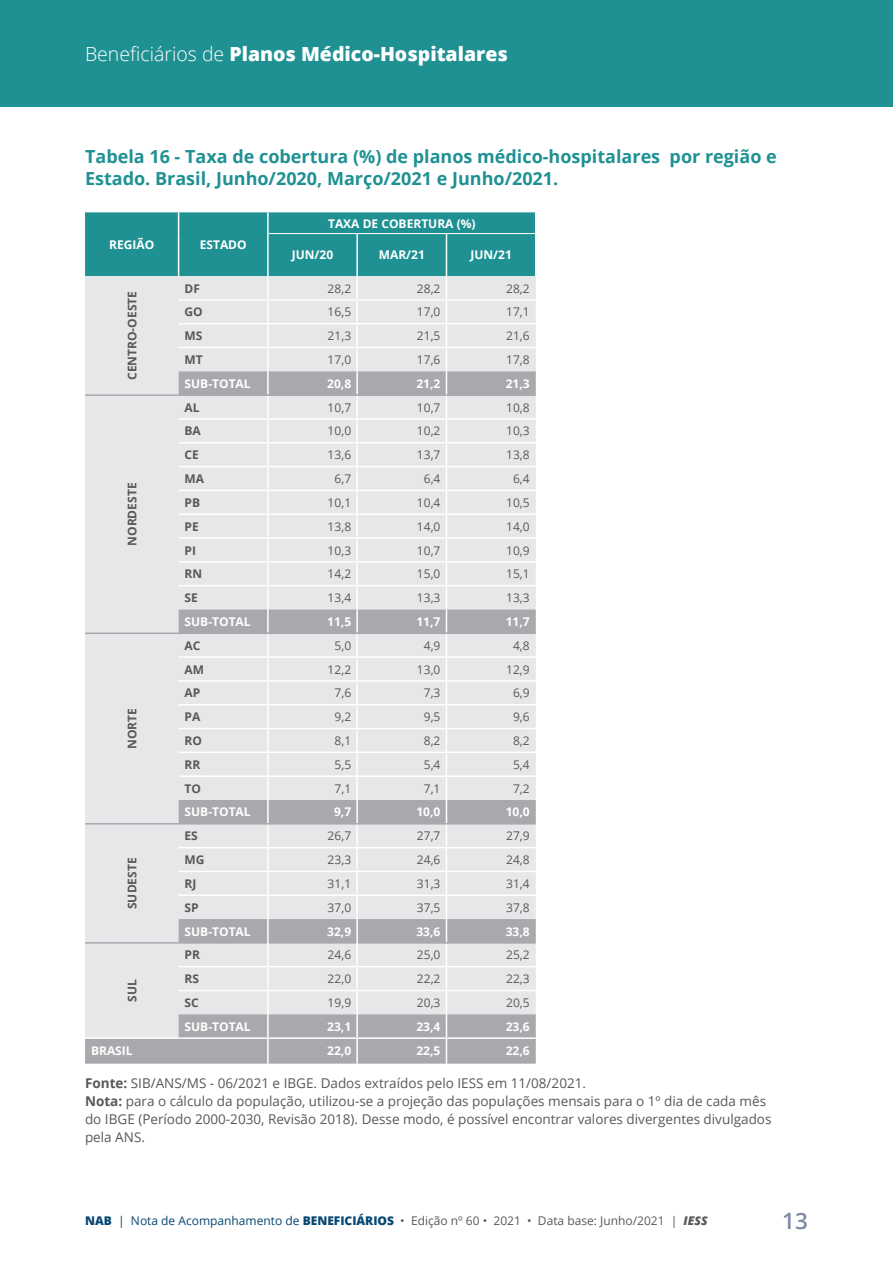
<style>
.page{position:relative;width:893px;height:1263px;background:#fff}
.page>*{position:absolute;margin:0;border:0;box-sizing:border-box;transform-origin:0 0}
.t1{font:600 22.5px "Open Sans";color:#7d89a7}
.t2{font:800 19.5px "Open Sans";color:#fff}
.t3{font:700 18px/22.5px "Open Sans";color:#1f9193}
.t4{font:13.5px/18px "Open Sans";color:#57585a}
.t5{font:12px "Open Sans";color:#57585a}
.t6{font:700 12px "Open Sans";color:#fff}
.t7{font:700 12px "Open Sans";color:#57585a}
.s1{font-weight:300}
.s2{font-weight:700}
.s3{font-weight:800;color:#064773}
.s4{color:#064773}
.s5{font-weight:800;font-style:italic}
</style>
<div class="page">
<div style="left:0;top:0;width:893px;height:106px;background:#1f9193"></div>
<svg style="left:85px;top:212px;width:451px;height:852px;background:#cfd8db"></svg>
<hr style="left:269px;top:233px;width:88px;height:1px;background:#fff">
<hr style="left:357px;top:233px;width:89px;height:1px;background:#fff">
<hr style="left:446px;top:233px;width:89px;height:1px;background:#fff">
<h2 class="t2" style="left:85px;top:39px;width:424px"><span class="s1">Beneficiários de</span> Planos Médico-Hospitalares</h2>
<h3 class="t3" style="left:85px;top:144px;width:693px">Tabela 16 - Taxa de cobertura (%) de planos médico-hospitalares por região e<br>Estado. Brasil, Junho/2020, Março/2021 e Junho/2021.</h3>
<p class="t6" style="left:109px;top:236px;width:45px">Região</p>
<p class="t6" style="left:200px;top:236px;width:16px">Estado</p>
<p class="t6" style="left:328px;top:215px;width:63px">taxade cobert</p>
<p class="t6" style="left:428px;top:215px;width:49px">ura (%)</p>
<p class="t6" style="left:292px;top:247px;width:43px">Jun/20</p>
<p class="t6" style="left:379px;top:247px;width:48px">Mar/21</p>
<p class="t6" style="left:470px;top:247px;width:43px">Jun/21</p>
<p class="t7" style="left:124px;top:380px;width:90px;rotate:-90deg">CENTRO-OESTE</p>
<p class="t7" style="left:124px;top:546px;width:65px;rotate:-90deg">N ORDESTE</p>
<p class="t7" style="left:124px;top:749px;width:42px;rotate:-90deg">NORTE</p>
<p class="t7" style="left:124px;top:909px;width:53px;rotate:-90deg">SU DESTE</p>
<p class="t7" style="left:124px;top:1002px;width:24px;rotate:-90deg">SUL</p>
<p class="t7" style="left:185px;top:280px;width:17px">DF</p>
<p class="t5" style="left:328px;top:280px;width:25px">28,2</p>
<p class="t5" style="left:417px;top:280px;width:25px">28,2</p>
<p class="t5" style="left:506px;top:280px;width:25px">28,2</p>
<p class="t7" style="left:185px;top:304px;width:20px">GO</p>
<p class="t5" style="left:328px;top:304px;width:25px">16,5</p>
<p class="t5" style="left:417px;top:304px;width:25px">17,0</p>
<p class="t5" style="left:506px;top:304px;width:25px">17,1</p>
<p class="t7" style="left:185px;top:327px;width:19px">MS</p>
<p class="t5" style="left:328px;top:328px;width:25px">21,3</p>
<p class="t5" style="left:417px;top:328px;width:25px">21,5</p>
<p class="t5" style="left:506px;top:328px;width:25px">21,6</p>
<p class="t7" style="left:185px;top:351px;width:20px">MT</p>
<p class="t5" style="left:328px;top:351px;width:25px">17,0</p>
<p class="t5" style="left:417px;top:351px;width:25px">17,6</p>
<p class="t5" style="left:506px;top:351px;width:25px">17,8</p>
<p class="t6" style="left:185px;top:375px;width:68px">SU B-TOTAL</p>
<p class="t6" style="left:327px;top:375px;width:26px">20,8</p>
<p class="t6" style="left:416px;top:375px;width:26px">21,2</p>
<p class="t6" style="left:506px;top:375px;width:26px">21,3</p>
<p class="t7" style="left:185px;top:399px;width:17px">AL</p>
<p class="t5" style="left:328px;top:399px;width:25px">10,7</p>
<p class="t5" style="left:417px;top:399px;width:25px">10,7</p>
<p class="t5" style="left:506px;top:399px;width:25px">10,8</p>
<p class="t7" style="left:185px;top:423px;width:18px">BA</p>
<p class="t5" style="left:328px;top:423px;width:25px">10,0</p>
<p class="t5" style="left:417px;top:423px;width:25px">10,2</p>
<p class="t5" style="left:506px;top:423px;width:25px">10,3</p>
<p class="t7" style="left:185px;top:446px;width:16px">CE</p>
<p class="t5" style="left:328px;top:447px;width:25px">13,6</p>
<p class="t5" style="left:417px;top:447px;width:25px">13,7</p>
<p class="t5" style="left:506px;top:447px;width:25px">13,8</p>
<p class="t7" style="left:185px;top:470px;width:21px">MA</p>
<p class="t5" style="left:334px;top:470px;width:18px">6,7</p>
<p class="t5" style="left:424px;top:470px;width:18px">6,4</p>
<p class="t5" style="left:513px;top:470px;width:18px">6,4</p>
<p class="t7" style="left:185px;top:494px;width:17px">PB</p>
<p class="t5" style="left:328px;top:494px;width:25px">10,1</p>
<p class="t5" style="left:417px;top:494px;width:25px">10,4</p>
<p class="t5" style="left:506px;top:494px;width:25px">10,5</p>
<p class="t7" style="left:185px;top:518px;width:16px">PE</p>
<p class="t5" style="left:328px;top:518px;width:25px">13,8</p>
<p class="t5" style="left:417px;top:518px;width:25px">14,0</p>
<p class="t5" style="left:506px;top:518px;width:25px">14,0</p>
<p class="t7" style="left:185px;top:542px;width:13px">PI</p>
<p class="t5" style="left:328px;top:542px;width:25px">10,3</p>
<p class="t5" style="left:417px;top:542px;width:25px">10,7</p>
<p class="t5" style="left:506px;top:542px;width:25px">10,9</p>
<p class="t7" style="left:185px;top:565px;width:17px">RN</p>
<p class="t5" style="left:328px;top:566px;width:25px">14,2</p>
<p class="t5" style="left:417px;top:566px;width:25px">15,0</p>
<p class="t5" style="left:506px;top:566px;width:25px">15,1</p>
<p class="t7" style="left:185px;top:589px;width:15px">SE</p>
<p class="t5" style="left:328px;top:589px;width:25px">13,4</p>
<p class="t5" style="left:417px;top:589px;width:25px">13,3</p>
<p class="t5" style="left:506px;top:589px;width:25px">13,3</p>
<p class="t6" style="left:185px;top:613px;width:68px">SU B-TOTAL</p>
<p class="t6" style="left:327px;top:613px;width:26px">11,5</p>
<p class="t6" style="left:416px;top:613px;width:26px">11,7</p>
<p class="t6" style="left:506px;top:613px;width:26px">11,7</p>
<p class="t7" style="left:185px;top:637px;width:17px">AC</p>
<p class="t5" style="left:334px;top:637px;width:18px">5,0</p>
<p class="t5" style="left:424px;top:637px;width:18px">4,9</p>
<p class="t5" style="left:513px;top:637px;width:18px">4,8</p>
<p class="t7" style="left:185px;top:661px;width:21px">AM</p>
<p class="t5" style="left:328px;top:661px;width:25px">12,2</p>
<p class="t5" style="left:417px;top:661px;width:25px">13,0</p>
<p class="t5" style="left:506px;top:661px;width:25px">12,9</p>
<p class="t7" style="left:185px;top:685px;width:17px">AP</p>
<p class="t5" style="left:334px;top:685px;width:18px">7,6</p>
<p class="t5" style="left:424px;top:685px;width:18px">7,3</p>
<p class="t5" style="left:513px;top:685px;width:18px">6,9</p>
<p class="t7" style="left:185px;top:708px;width:17px">PA</p>
<p class="t5" style="left:334px;top:709px;width:18px">9,2</p>
<p class="t5" style="left:424px;top:709px;width:18px">9,5</p>
<p class="t5" style="left:513px;top:709px;width:18px">9,6</p>
<p class="t7" style="left:185px;top:732px;width:19px">RO</p>
<p class="t5" style="left:334px;top:732px;width:18px">8,1</p>
<p class="t5" style="left:424px;top:732px;width:18px">8,2</p>
<p class="t5" style="left:513px;top:732px;width:18px">8,2</p>
<p class="t7" style="left:185px;top:756px;width:17px">RR</p>
<p class="t5" style="left:334px;top:756px;width:18px">5,5</p>
<p class="t5" style="left:424px;top:756px;width:18px">5,4</p>
<p class="t5" style="left:513px;top:756px;width:18px">5,4</p>
<p class="t7" style="left:185px;top:780px;width:18px">TO</p>
<p class="t5" style="left:334px;top:780px;width:18px">7,1</p>
<p class="t5" style="left:424px;top:780px;width:18px">7,1</p>
<p class="t5" style="left:513px;top:780px;width:18px">7,2</p>
<p class="t6" style="left:185px;top:804px;width:68px">SU B-TOTAL</p>
<p class="t6" style="left:334px;top:804px;width:19px">9,7</p>
<p class="t6" style="left:416px;top:804px;width:26px">10,0</p>
<p class="t6" style="left:506px;top:804px;width:26px">10,0</p>
<p class="t7" style="left:185px;top:827px;width:15px">ES</p>
<p class="t5" style="left:328px;top:828px;width:25px">26,7</p>
<p class="t5" style="left:417px;top:828px;width:25px">27,7</p>
<p class="t5" style="left:506px;top:828px;width:25px">27,9</p>
<p class="t7" style="left:185px;top:851px;width:22px">MG</p>
<p class="t5" style="left:328px;top:851px;width:25px">23,3</p>
<p class="t5" style="left:417px;top:851px;width:25px">24,6</p>
<p class="t5" style="left:506px;top:851px;width:25px">24,8</p>
<p class="t7" style="left:185px;top:875px;width:13px">RJ</p>
<p class="t5" style="left:328px;top:875px;width:25px">31,1</p>
<p class="t5" style="left:417px;top:875px;width:25px">31,3</p>
<p class="t5" style="left:506px;top:875px;width:25px">31,4</p>
<p class="t7" style="left:185px;top:899px;width:16px">SP</p>
<p class="t5" style="left:328px;top:899px;width:25px">37,0</p>
<p class="t5" style="left:417px;top:899px;width:25px">37,5</p>
<p class="t5" style="left:506px;top:899px;width:25px">37,8</p>
<p class="t6" style="left:185px;top:923px;width:68px">SU B-TOTAL</p>
<p class="t6" style="left:327px;top:923px;width:26px">32,9</p>
<p class="t6" style="left:416px;top:923px;width:26px">33,6</p>
<p class="t6" style="left:506px;top:923px;width:26px">33,8</p>
<p class="t7" style="left:185px;top:946px;width:17px">PR</p>
<p class="t5" style="left:328px;top:947px;width:25px">24,6</p>
<p class="t5" style="left:417px;top:947px;width:25px">25,0</p>
<p class="t5" style="left:506px;top:947px;width:25px">25,2</p>
<p class="t7" style="left:185px;top:970px;width:16px">RS</p>
<p class="t5" style="left:328px;top:970px;width:25px">22,0</p>
<p class="t5" style="left:417px;top:970px;width:25px">22,2</p>
<p class="t5" style="left:506px;top:970px;width:25px">22,3</p>
<p class="t7" style="left:185px;top:994px;width:16px">SC</p>
<p class="t5" style="left:328px;top:994px;width:25px">19,9</p>
<p class="t5" style="left:417px;top:994px;width:25px">20,3</p>
<p class="t5" style="left:506px;top:994px;width:25px">20,5</p>
<p class="t6" style="left:185px;top:1018px;width:68px">SU B-TOTAL</p>
<p class="t6" style="left:327px;top:1018px;width:26px">23,1</p>
<p class="t6" style="left:416px;top:1018px;width:26px">23,4</p>
<p class="t6" style="left:506px;top:1018px;width:26px">23,6</p>
<p class="t6" style="left:91px;top:1043px;width:43px">BRASIL</p>
<p class="t6" style="left:327px;top:1043px;width:26px">22,0</p>
<p class="t6" style="left:416px;top:1043px;width:26px">22,5</p>
<p class="t6" style="left:506px;top:1043px;width:26px">22,6</p>
<p class="t4" style="left:85px;top:1074px;width:688px"><span class="s2">Fonte:</span> SIB/ANS/MS - 06/2021 e IBGE. Dados extraídos pelo IESS em 11/08/2021.<br><span class="s2">Nota:</span> para o cálculo da população, utilizou-se a projeção das populações mensais para o 1º dia de cada mês do IBGE (Período 2000-2030, Revisão 2018). Desse modo, é possível encontrar valores divergentes divulgados pela ANS.</p>
<p class="t5" style="left:85px;top:1212px;width:624px"><span class="s3">NAB</span> <span class="s4">| Nota de Acompanhamento de</span> <span class="s3">Ben eficiários</span> • Edição nº 60 • 2021 • Data base: Junho/2021 | <span class="s5">IESS</span></p>
<h1 class="t1" style="left:782px;top:1205px;width:27px">13</h1>
</div>
